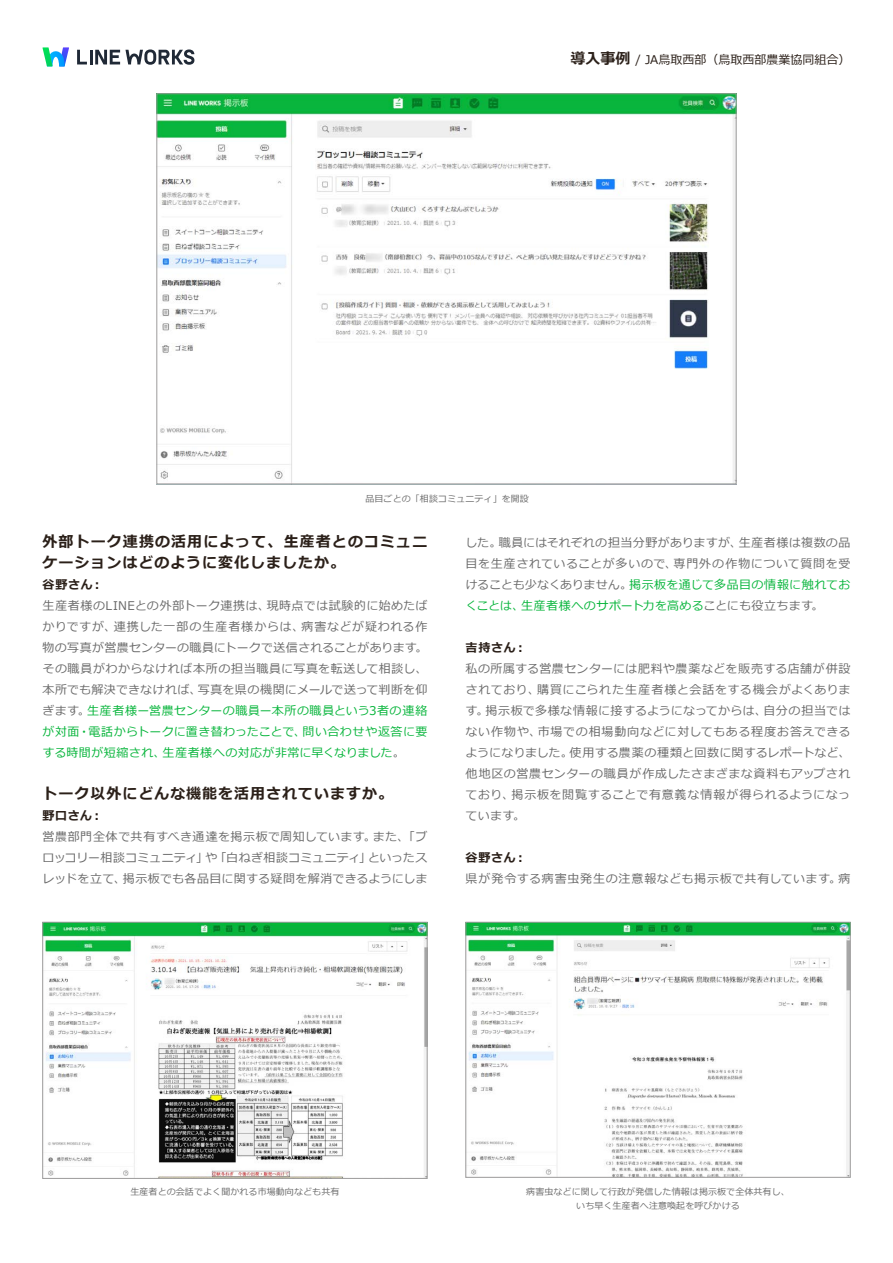
<style>
.page{position:relative;width:893px;height:1263px;background:#fff}
.page>*{position:absolute;margin:0;border:0;box-sizing:border-box;transform-origin:0 0}
.t1{font:700 15px/21px "Meiryo";letter-spacing:.065em;color:#2b2019}
.t2{font:12px/21px "Meiryo";letter-spacing:.035em;color:#6a6a6a}
.t3{font:12px/21px "Meiryo";letter-spacing:.03em;color:#07b53b}
.t4{font:12px/21px "Meiryo";letter-spacing:.015em;color:#6a6a6a}
.t5{font:12px/21px "Meiryo";letter-spacing:.005em;color:#6a6a6a}
.t6{font:12px "Meiryo";letter-spacing:.055em;color:#6a6a6a}
.t7{font:12px "Meiryo";letter-spacing:.06em;color:#6a6a6a}
.t8{font:700 12px "Meiryo";letter-spacing:.06em;color:#2b2019}
.t9{font:12px "Meiryo";color:#2b2019}
.t10{font:12px "Meiryo";letter-spacing:.075em;color:#6a6a6a}
.t11{font:12px "Meiryo";letter-spacing:-.025em;color:#6a6a6a}
.t12{font:9px "Meiryo";letter-spacing:.01em;color:#6b6b6b}
.s1{color:#6a6a6a}
.s2{color:#07b53b}
</style>
<div class="page">
<svg style="left:42px;top:47px;width:27px;height:19px"></svg>
<svg style="left:77px;top:50px;width:10px;height:14px"></svg>
<hr style="left:90px;top:50px;width:3px;height:14px;background:#202936">
<svg style="left:95px;top:49px;width:99px;height:16px"></svg>
<img style="left:159px;top:96px;width:575px;height:386px">
<img style="left:45px;top:924px;width:380px;height:252px">
<div style="left:43px;top:922px;width:384px;height:256px;border:1px solid #9d9c9c"></div>
<img style="left:468px;top:924px;width:380px;height:251px">
<div style="left:466px;top:922px;width:384px;height:255px;border:1px solid #9d9c9c"></div>
<p class="t1" style="left:571px;top:49px;width:61px">導入事例</p>
<p class="t9" style="left:636px;top:51px;width:216px">/ JA鳥取西部（鳥取西部農業協同組合(</p>
<p class="t12" style="left:365px;top:492px;width:165px">品目ごとの「相談コミュニティ」を開設</p>
<p class="t1" style="left:43px;top:532px;width:386px">外部トーク連携の活用によって、生産者とのコミュニケーションはどのように変化しましたか。</p>
<p class="t8" style="left:43px;top:576px;width:62px">谷野さん：</p>
<p class="t2" style="left:267px;top:596px;width:162px">現時点では試験的に始めたば</p>
<p class="t2" style="left:43px;top:596px;width:229px">生産者様のLINEとの外部トーク連携は、</p>
<p class="t2" style="left:43px;top:617px;width:75px">かりですが、</p>
<p class="t2" style="left:43px;top:638px;width:386px">物の写真が営農センターの職員にトークで送信されることがあります。</p>
<p class="t2" style="left:43px;top:659px;width:386px">その職員がわからなければ本所の担当職員に写真を転送して相談し、</p>
<p class="t2" style="left:198px;top:680px;width:231px">写真を県の機関にメールで送って判断を仰</p>
<p class="t7" style="left:301px;top:619px;width:127px">病害などが疑われる作</p>
<p class="t10" style="left:114px;top:619px;width:192px">連携した一部の生産者様からは、</p>
<p class="t2" style="left:43px;top:680px;width:161px">本所でも解決できなければ、</p>
<p class="t3" style="left:87px;top:701px;width:342px">生産者様ー営農センターの職員ー本所の職員という3者の連絡</p>
<p class="t2" style="left:43px;top:701px;width:49px">ぎます。</p>
<p class="t3" style="left:163px;top:722px;width:244px;text-indent:-120px">が対面・電話からトークに置き替わったことで、<br>生産者様への対応が非常に早くなりました<span class="s1">。</span></p>
<p class="t3" style="left:303px;top:722px;width:126px">問い合わせや返答に要</p>
<p class="t3" style="left:43px;top:743px;width:125px">する時間が短縮され、</p>
<p class="t1" style="left:43px;top:784px;width:352px">トーク以外にどんな機能を活用されていますか。</p>
<p class="t8" style="left:43px;top:807px;width:62px">野口さん：</p>
<p class="t2" style="left:373px;top:827px;width:56px">また、「ブ</p>
<p class="t2" style="left:368px;top:827px;width:61px;text-indent:-325px">営農部門全体で共有すべき通達を掲示板で周知しています。<br>といったス</p>
<p class="t2" style="left:215px;top:848px;width:158px">「白ねぎ相談コミュニティ」</p>
<p class="t4" style="left:123px;top:848px;width:306px;text-indent:-80px">ロッコリー相談コミュニティ」<br>掲示板でも各品目に関する疑問を解消できるようにしま</p>
<p class="t2" style="left:205px;top:848px;width:13px">や</p>
<p class="t2" style="left:43px;top:869px;width:85px">レッドを立て、</p>
<p class="t2" style="left:499px;top:533px;width:245px">職員にはそれぞれの担当分野がありますが、</p>
<p class="t2" style="left:739px;top:533px;width:113px">生産者様は複数の品</p>
<p class="t2" style="left:466px;top:533px;width:37px">した。</p>
<p class="t2" style="left:466px;top:554px;width:213px">目を生産されていることが多いので、</p>
<p class="t3" style="left:629px;top:575px;width:223px">掲示板を通じて多品目の情報に触れてお</p>
<p class="t7" style="left:674px;top:556px;width:178px">専門外の作物について質問を受</p>
<p class="t5" style="left:521px;top:575px;width:304px;text-indent:-55px">けることも少なくありません。<br><span class="s2">生産者様へのサポート力を高める</span>ことにも役立ちます。</p>
<p class="t3" style="left:466px;top:596px;width:60px">くことは、</p>
<p class="t8" style="left:466px;top:639px;width:62px">吉持さん：</p>
<p class="t2" style="left:466px;top:659px;width:386px;text-align:right">私の所属する営農センターには肥料や農薬などを販売する店舗が併設購買にこられた生産者様と会話をする機会がよくありま</p>
<p class="t2" style="left:466px;top:680px;width:76px">されており、</p>
<p class="t2" style="left:486px;top:701px;width:283px">掲示板で多様な情報に接するようになってからは、</p>
<p class="t2" style="left:764px;top:701px;width:88px">自分の担当では</p>
<p class="t2" style="left:466px;top:701px;width:24px">す。</p>
<p class="t2" style="left:538px;top:722px;width:314px">市場での相場動向などに対してもある程度お答えできる</p>
<p class="t2" style="left:466px;top:722px;width:77px">ない作物や、</p>
<p class="t4" style="left:570px;top:743px;width:282px">使用する農薬の種類と回数に関するレポートなど、</p>
<p class="t11" style="left:466px;top:745px;width:109px">ようになりました。</p>
<p class="t2" style="left:466px;top:764px;width:386px">他地区の営農センターの職員が作成したさまざまな資料もアップされ</p>
<p class="t6" style="left:511px;top:787px;width:340px">掲示板を閲覧することで有意義な情報が得られるようになっ</p>
<p class="t2" style="left:466px;top:785px;width:61px">ており、ています。</p>
<p class="t8" style="left:466px;top:849px;width:62px">谷野さん：</p>
<p class="t2" style="left:466px;top:869px;width:377px">県が発令する病害虫発生の注意報なども掲示板で共有しています。</p>
<p class="t2" style="left:838px;top:869px;width:13px">病</p>
<p class="t12" style="left:130px;top:1185px;width:210px">生産者との会話でよく聞かれる市場動向なども共有</p>
<p class="t12" style="left:526px;top:1185px;width:265px">病害虫などに関して行政が発信した情報は掲示板で全体共有し、</p>
<p class="t12" style="left:576px;top:1199px;width:165px">いち早く生産者へ注意喚起を呼びかける</p>
</div>
